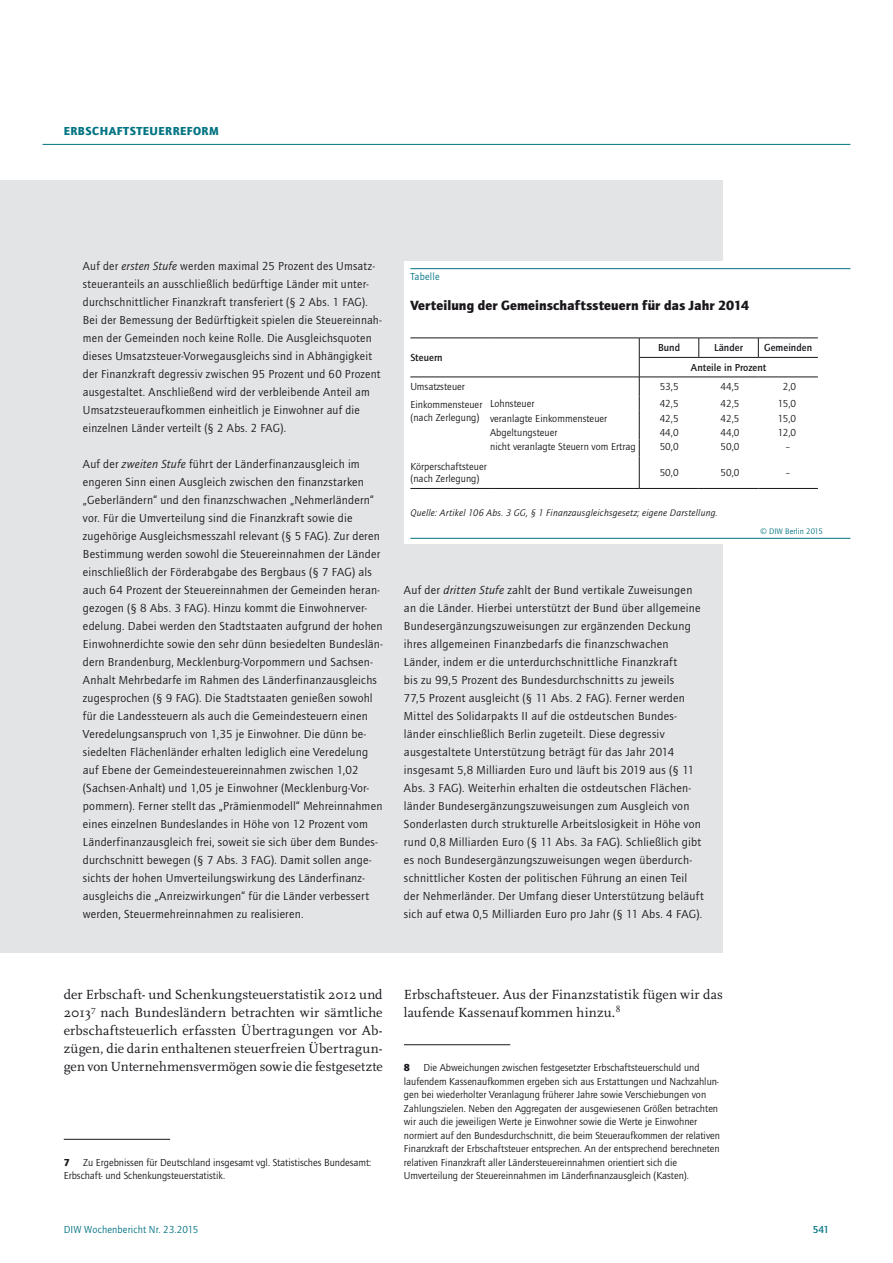
<style>
.page{position:relative;width:893px;height:1263px;background:#fff}
.page>*{position:absolute;margin:0;border:0;box-sizing:border-box;transform-origin:0 0}
.t1{font:13.8px/18px "Scala Pro";letter-spacing:.005em;color:#1a171c}
.t2{font:900 13.8px "Quay Sans ITC Std";letter-spacing:.005em;color:#1a171c}
.t3{font:12px/18px "Quay Sans ITC Std";letter-spacing:.02em;color:#1a171c}
.t4{font:900 12px "Quay Sans ITC Std";color:#007382}
.t5{font:10.5px/13.5px "Quay Sans ITC Std";color:#1a171c}
.t6{font:500 10.5px/19.5px "Quay Sans ITC Std";letter-spacing:.005em;color:#1a171c}
.t7{font:10.5px "Quay Sans ITC Std";letter-spacing:.015em;color:#007382}
.t8{font:500 10.5px "Quay Sans ITC Std";color:#007382}
.t9{font:900 10.5px "Quay Sans ITC Std";color:#1a171c}
.t10{font:italic 9.75px "Quay Sans ITC Std";letter-spacing:.025em;color:#1a171c}
.t11{font:8.25px "Quay Sans ITC Std";letter-spacing:.01em;color:#007382}
.s1{font-style:italic}
</style>
<div class="page">
<hr style="left:43px;top:144px;width:807px;height:1px;background:#007382">
<hr style="left:404px;top:1044px;width:106px;height:1px;background:#1a171c">
<hr style="left:64px;top:1139px;width:106px;height:1px;background:#1a171c">
<div style="left:64px;top:180px;width:659px;height:772px;background:#e3e4e5"></div>
<div style="left:404px;top:261px;width:425px;height:283px;background:#fff"></div>
<hr style="left:410px;top:268px;width:440px;height:1px;background:#007382">
<hr style="left:410px;top:538px;width:440px;height:1px;background:#007382">
<hr style="left:410px;top:338px;width:80px;height:1px;background:#1a171c">
<hr style="left:490px;top:338px;width:149px;height:1px;background:#1a171c">
<hr style="left:410px;top:377px;width:80px;height:1px;background:#1a171c">
<hr style="left:490px;top:377px;width:149px;height:1px;background:#1a171c">
<hr style="left:639px;top:338px;width:60px;height:1px;background:#1a171c">
<hr style="left:699px;top:338px;width:59px;height:1px;background:#1a171c">
<svg style="left:698px;top:338px;width:1px;height:19px"></svg>
<hr style="left:758px;top:338px;width:60px;height:1px;background:#1a171c">
<svg style="left:758px;top:338px;width:1px;height:19px"></svg>
<hr style="left:639px;top:357px;width:60px;height:1px;background:#1a171c">
<hr style="left:699px;top:357px;width:59px;height:1px;background:#1a171c">
<hr style="left:758px;top:357px;width:60px;height:1px;background:#1a171c">
<hr style="left:639px;top:377px;width:60px;height:1px;background:#1a171c">
<hr style="left:699px;top:377px;width:59px;height:1px;background:#1a171c">
<hr style="left:758px;top:377px;width:60px;height:1px;background:#1a171c">
<svg style="left:639px;top:338px;width:1px;height:118px"></svg>
<hr style="left:639px;top:456px;width:1px;height:32px;background:#1a171c">
<hr style="left:410px;top:488px;width:80px;height:1px;background:#1a171c">
<hr style="left:490px;top:488px;width:149px;height:1px;background:#1a171c">
<hr style="left:639px;top:488px;width:60px;height:1px;background:#1a171c">
<hr style="left:699px;top:488px;width:59px;height:1px;background:#1a171c">
<hr style="left:758px;top:488px;width:60px;height:1px;background:#1a171c">
<div style="left:0;top:180px;width:73px;height:772px;background:#e3e4e5"></div>
<p class="t4" style="left:64px;top:123px;width:9px">erbschaftsteuerreform</p>
<p class="t3" style="left:83px;top:257px;width:300px">Auf der <span class="s1">ersten Stufe</span> werden maximal 25 Prozent des Umsatz&shy;steueranteils an ausschließlich bedürftige Länder mit unter&shy;durchschnittlicher Finanzkraft transferiert (§ 2 Abs. 1 FAG).<br>Bei der Bemessung der Bedürftigkeit spielen die Steuereinnah&shy;men der Gemeinden noch keine Rolle. Die Ausgleichsquoten dieses Umsatzsteuer-Vorwegausgleichs sind in Abhängigkeit der Finanzkraft degressiv zwischen 95 Prozent und 60 Prozent ausgestaltet. Anschließend wird der verbleibende Anteil am Umsatzsteueraufkommen einheitlich je Einwohner auf die einzelnen Länder verteilt (§ 2 Abs. 2 FAG).</p>
<p class="t3" style="left:83px;top:455px;width:301px">Auf der <span class="s1">zweiten Stufe</span> führt der Länderfinanzausgleich im engeren Sinn einen Ausgleich zwischen den finanzstarken „Geberländern“ und den finanzschwachen „Nehmerländern“ vor. Für die Umverteilung sind die Finanzkraft sowie die zugehörige Ausgleichsmesszahl relevant (§ 5 FAG). Zur deren Bestimmung werden sowohl die Steuereinnahmen der Länder einschließlich der Förderabgabe des Bergbaus (§ 7 FAG) als auch 64 Prozent der Steuereinnahmen der Gemeinden heran&shy;gezogen (§ 8 Abs. 3 FAG). Hinzu kommt die Einwohnerver&shy;edelung. Dabei werden den Stadtstaaten aufgrund der hohen Einwohnerdichte sowie den sehr dünn besiedelten Bundeslän&shy;dern Brandenburg, Mecklenburg-Vorpommern und Sachsen-Anhalt Mehrbedarfe im Rahmen des Länderfinanzausgleichs zugesprochen (§ 9 FAG). Die Stadtstaaten genießen sowohl für die Landessteuern als auch die Gemeindesteuern einen Veredelungsanspruch von 1,35 je Einwohner. Die dünn be&shy;siedelten Flächenländer erhalten lediglich eine Veredelung auf Ebene der Gemeindesteuereinnahmen zwischen 1,02 (Sachsen-Anhalt) und 1,05 je Einwohner (Mecklenburg-Vor&shy;pommern). Ferner stellt das „Prämienmodell“ Mehreinnahmen eines einzelnen Bundeslandes in Höhe von 12 Prozent vom Länderfinanzausgleich frei, soweit sie sich über dem Bundes&shy;durchschnitt bewegen (§ 7 Abs. 3 FAG). Damit sollen ange&shy;sichts der hohen Umverteilungswirkung des Länderfinanz&shy;ausgleichs die „Anreizwirkungen“ für die Länder verbessert werden, Steuermehreinnahmen zu realisieren.</p>
<p class="t7" style="left:410px;top:270px;width:31px">Tabelle</p>
<p class="t2" style="left:410px;top:297px;width:340px">Verteilung der Gemeinschaftssteuern für das Jahr 2014</p>
<p class="t6" style="left:410px;top:348px;width:34px">Steuern</p>
<p class="t6" style="left:658px;top:338px;width:24px">Bund</p>
<p class="t6" style="left:714px;top:338px;width:30px">Länder</p>
<p class="t6" style="left:691px;top:338px;width:123px;text-indent:73px">Gemeinden<br>Anteile in Prozent</p>
<p class="t5" style="left:410px;top:380px;width:56px">Umsatzsteuer</p>
<p class="t5" style="left:660px;top:380px;width:20px">53,5</p>
<p class="t5" style="left:720px;top:380px;width:20px">44,5</p>
<p class="t5" style="left:783px;top:380px;width:15px">2,0</p>
<p class="t5" style="left:410px;top:398px;width:73px;line-height:12.6px">Einkommensteuer (nach Zerlegung)</p>
<p class="t5" style="left:490px;top:397px;width:46px">Lohnsteuer</p>
<p class="t5" style="left:660px;top:397px;width:20px">42,5</p>
<p class="t5" style="left:720px;top:397px;width:20px">42,5</p>
<p class="t5" style="left:778px;top:397px;width:20px">15,0</p>
<p class="t5" style="left:490px;top:411px;width:119px">veranlagte Einkommensteuer</p>
<p class="t5" style="left:660px;top:411px;width:20px">42,5</p>
<p class="t5" style="left:720px;top:411px;width:20px">42,5</p>
<p class="t5" style="left:778px;top:411px;width:20px">15,0</p>
<p class="t5" style="left:490px;top:426px;width:69px">Abgeltungsteuer</p>
<p class="t5" style="left:660px;top:426px;width:20px">44,0</p>
<p class="t5" style="left:720px;top:426px;width:20px">44,0</p>
<p class="t5" style="left:778px;top:426px;width:20px">12,0</p>
<p class="t5" style="left:490px;top:440px;width:147px">nicht veranlagte Steuern vom Ertrag</p>
<p class="t5" style="left:660px;top:440px;width:20px">50,0</p>
<p class="t5" style="left:720px;top:440px;width:20px">50,0</p>
<p class="t5" style="left:786px;top:440px;width:6px">–</p>
<p class="t5" style="left:410px;top:460px;width:78px;line-height:12.6px">Körperschaftsteuer (nach Zerlegung)</p>
<p class="t5" style="left:660px;top:466px;width:20px">50,0</p>
<p class="t5" style="left:720px;top:466px;width:20px">50,0</p>
<p class="t5" style="left:786px;top:466px;width:6px">–</p>
<p class="t10" style="left:410px;top:507px;width:309px">Quelle: Artikel 106 Abs. 3 GG, § 1 Finanzausgleichsgesetz; eigene Darstellung.</p>
<p class="t11" style="left:760px;top:526px;width:64px">© DIW Berlin 2015</p>
<p class="t3" style="left:404px;top:581px;width:301px">Auf der <span class="s1">dritten Stufe</span> zahlt der Bund vertikale Zuweisungen an die Länder. Hierbei unterstützt der Bund über allgemeine Bundesergänzungszuweisungen zur ergänzenden Deckung ihres allgemeinen Finanzbedarfs die finanzschwachen Länder, indem er die unterdurchschnittliche Finanzkraft<br>bis zu 99,5 Prozent des Bundesdurchschnitts zu jeweils<br>77,5 Prozent ausgleicht (§ 11 Abs. 2 FAG). Ferner werden Mittel des Solidarpakts II auf die ostdeutschen Bundes&shy;länder einschließlich Berlin zugeteilt. Diese degressiv ausgestaltete Unterstützung beträgt für das Jahr 2014 insgesamt 5,8 Milliarden Euro und läuft bis 2019 aus (§ 11<br>Abs. 3 FAG). Weiterhin erhalten die ostdeutschen Flächen&shy;länder Bundesergänzungszuweisungen zum Ausgleich von Sonderlasten durch strukturelle Arbeitslosigkeit in Höhe von rund 0,8 Milliarden Euro (§ 11 Abs. 3a FAG). Schließlich gibt es noch Bundesergänzungszuweisungen wegen überdurch&shy;schnittlicher Kosten der politischen Führung an einen Teil der Nehmerländer. Der Umfang dieser Unterstützung beläuft sich auf etwa 0,5 Milliarden Euro pro Jahr (§ 11 Abs. 4 FAG).</p>
<p class="t1" style="left:64px;top:985px;width:320px;text-align:justify">der Erbschaft- und Schenkungsteuerstatistik 2012 und 2013<sup>7</sup> nach Bundesländern betrachten wir sämtliche erbschaftsteuerlich erfassten Übertragungen vor Ab&shy;zügen, die darin enthaltenen steuerfreien Übertragun&shy;gen von Unternehmensvermögen sowie die festgesetzte</p>
<p class="t5" style="left:64px;top:1155px;width:309px;text-indent:19px">Zu Ergebnissen für Deutschland insgesamt vgl. Statistisches Bundesamt:<br>Erbschaft- und Schenkungsteuerstatistik.</p>
<p class="t9" style="left:64px;top:1156px;width:8px">7</p>
<p class="t1" style="left:404px;top:985px;width:320px">Erbschaftsteuer. Aus der Finanzstatistik fügen wir das laufende Kassenaufkommen hinzu.<sup>8</sup></p>
<p class="t5" style="left:404px;top:1061px;width:318px;text-indent:19px">Die Abweichungen zwischen festgesetzter Erbschaftsteuerschuld und laufendem Kassenaufkommen ergeben sich aus Erstattungen und Nachzahlun&shy;gen bei wiederholter Veranlagung früherer Jahre sowie Verschiebungen von Zahlungszielen. Neben den Aggregaten der ausgewiesenen Größen betrachten wir auch die jeweiligen Werte je Einwohner sowie die Werte je Einwohner normiert auf den Bundesdurchschnitt, die beim Steueraufkommen der relativen Finanzkraft der Erbschaftsteuer entsprechen. An der entsprechend berechneten relativen Finanzkraft aller Ländersteuereinnahmen orientiert sich die Umverteilung der Steuereinnahmen im Länderfinanzausgleich (Kasten).</p>
<p class="t9" style="left:404px;top:1061px;width:8px">8</p>
<p class="t7" style="left:64px;top:1223px;width:136px">DIW Wochenbericht Nr. 23.2015</p>
<p class="t8" style="left:813px;top:1223px;width:18px">541</p>
</div>
